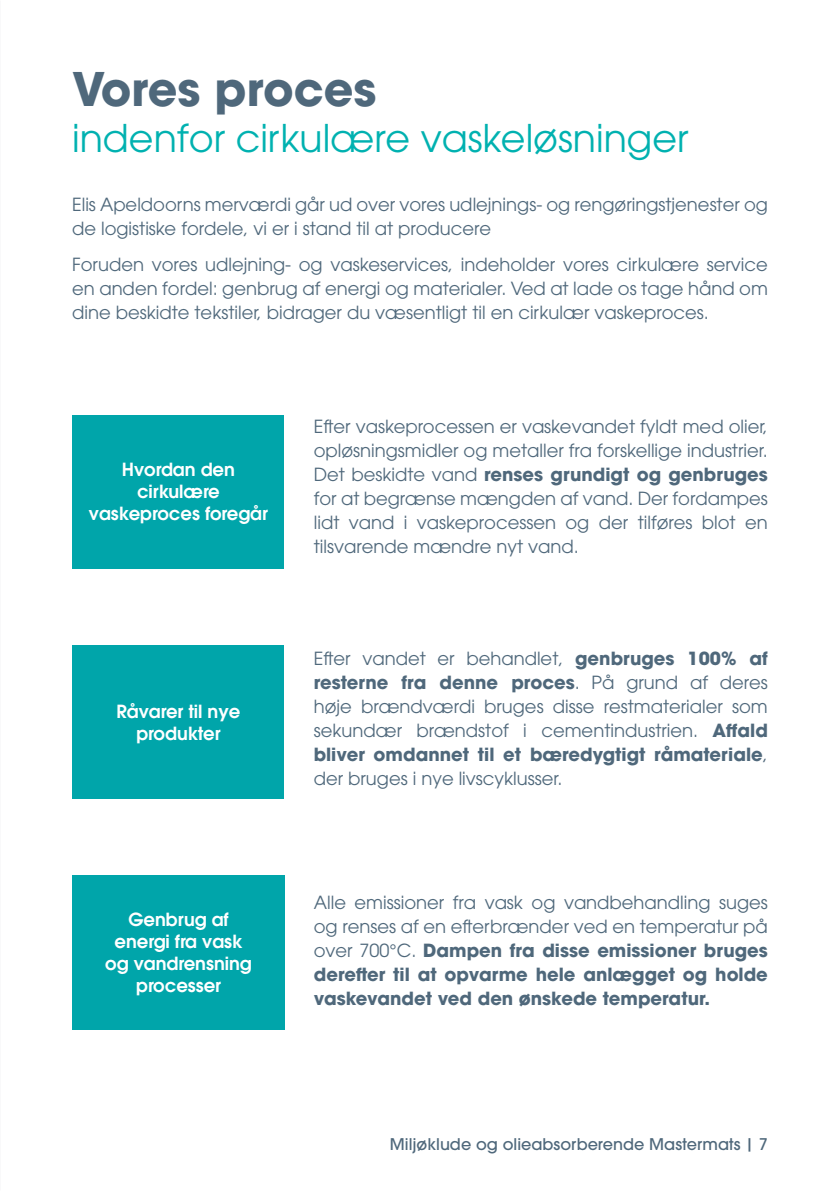
<style>
.page{position:relative;width:840px;height:1191px;background:#fff}
.page>*{position:absolute;margin:0;border:0;box-sizing:border-box;transform-origin:0 0}
.t1{font:700 46px "ITC Avant Garde Pro";color:#4f687b}
.t2{font:38px "ITC Avant Garde Pro";color:#00b1b0}
.text_courant{font:18px/24px "ITC Avant Garde Pro";color:#4f687b;text-align:justify}
.text_courant-2{font:700 18px/24px "ITC Avant Garde Pro";color:#4f687b;text-align:justify}
.text_courant-3{font:600 18px/22px "ITC Avant Garde Pro";color:#fff;text-align:center}
.t3{font:500 16px "ITC Avant Garde Pro";color:#4f687b}
.s1{font-weight:700}
.s2{font-weight:400}
</style>
<div class="page">
<div style="left:72px;top:875px;width:212px;height:154px;background:#00a5aa"></div>
<div style="left:72px;top:645px;width:212px;height:154px;background:#00a5aa"></div>
<div style="left:72px;top:415px;width:212px;height:153px;background:#00a5aa"></div>
<p class="t1" style="left:72px;top:58px;width:306px">Vores proces</p>
<p class="t2" style="left:72px;top:115px;width:617px">indenfor cirkulære vaskeløsninger</p>
<p class="text_courant" style="left:72px;top:193px;width:697px">Elis Apeldoorns merværdi går ud over vores udlejnings- og rengøringstjenester og de logistiske fordele, vi er i stand til at producere</p>
<p class="text_courant" style="left:72px;top:252px;width:697px">Foruden vores udlejning- og vaskeservices, indeholder vores cirkulære service en anden fordel: genbrug af energi og materialer. Ved at lade os tage hånd om dine beskidte tekstiler, bidrager du væsentligt til en cirkulær vaskeproces.</p>
<p class="text_courant-3" style="left:89px;top:458px;width:180px">Hvordan den cirkulære vaskeproces foregår</p>
<p class="text_courant-3" style="left:116px;top:700px;width:125px">Råvarer til nye produkter</p>
<p class="text_courant-3" style="left:105px;top:908px;width:148px">Genbrug af energi fra vask og vandrensning processer</p>
<p class="text_courant" style="left:313px;top:414px;width:455px">Efter vaskeprocessen er vaskevandet fyldt med olier, opløsningsmidler og metaller fra forskellige industrier.<br>Det beskidte vand <span class="s1">renses grundigt og genbruges </span>for at begrænse mængden af vand. Der fordampes lidt vand i vaskeprocessen og der tilføres blot en tilsvarende mændre nyt vand.</p>
<p class="text_courant" style="left:313px;top:646px;width:455px">Efter vandet er behandlet, <span class="s1">genbruges 100% af resterne fra denne proces</span>. På grund af deres høje brændværdi bruges disse restmaterialer som sekundær brændstof i cementindustrien. <span class="s1">Affald bliver omdannet til et bæredygtigt råmateriale</span>, der bruges i nye livscyklusser.</p>
<p class="text_courant-2" style="left:313px;top:890px;width:455px"><span class="s2">Alle emissioner fra vask og vandbehandling suges og renses af en efterbrænder ved en temperatur på over 700°C.</span> Dampen fra disse emissioner bruges derefter til at opvarme hele anlægget og holde vaskevandet ved den ønskede temperatur.</p>
<p class="t3" style="left:390px;top:1133px;width:379px">Miljøklude og olieabsorberende Mastermats | 7</p>
</div>
